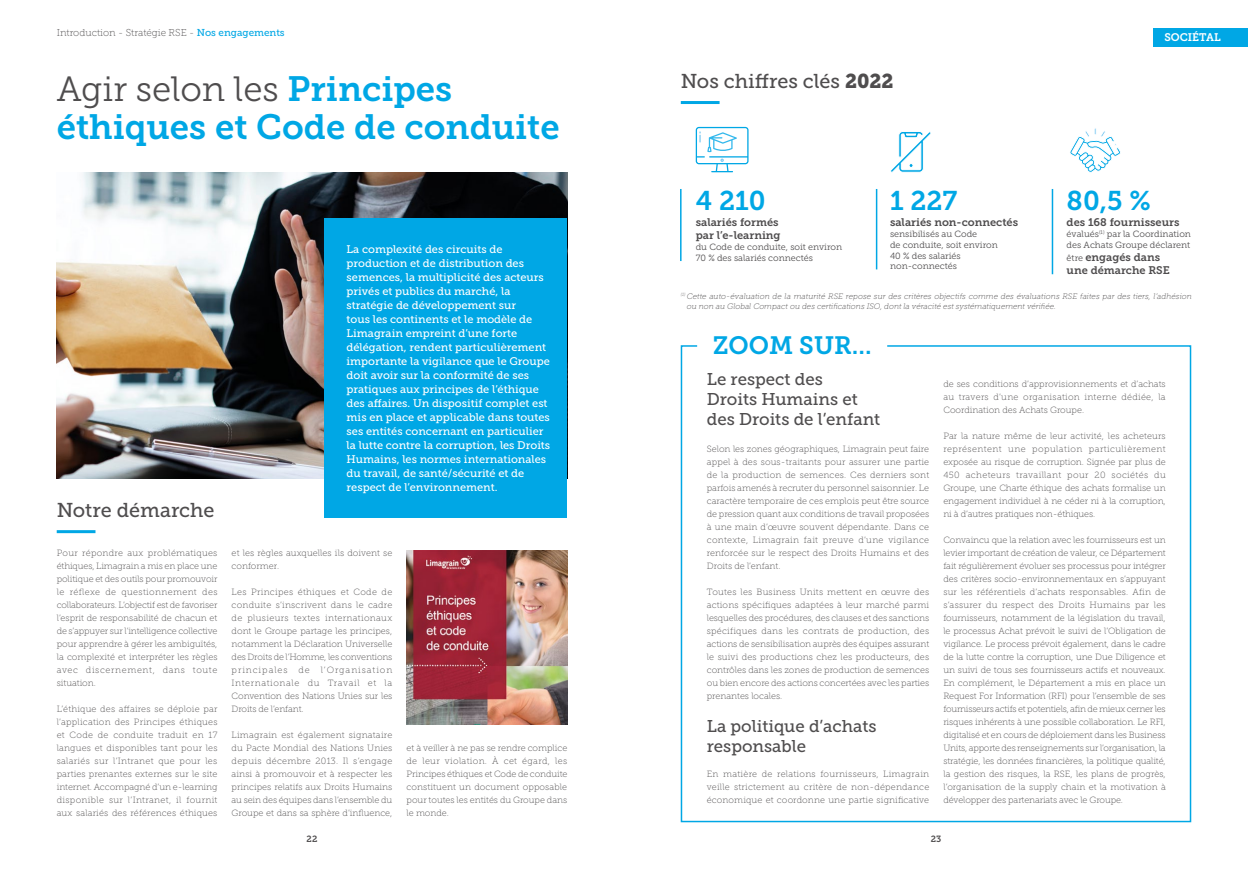
<style>
.page{position:relative;width:1248px;height:879px;background:#fff}
.page>*{position:absolute;margin:0;border:0;box-sizing:border-box;transform-origin:0 0}
.t1{font:35px "Museo Slab 700";color:#00a7e5}
.t2{font:35px "Museo Slab 300";color:#4f4d4e}
.t3{font:27px "Museo Slab 700";color:#00a7e5}
.t4{font:25px "Museo Slab 700";color:#00a7e5}
.t5{font:20px "Museo Slab 500";color:#4f4d4e}
.t6{font:17px/20px "Museo Slab 500";color:#4f4d4e}
.t7{font:11px/14px "Museo Slab 500";color:#fff}
.t8{font:11px/13.2px "Museo Slab 700";color:#4f4d4e}
.t9{font:11px "Museo Slab 700";color:#fff}
.t10{font:10px "Museo Slab 100";color:#4f4d4e}
.t11{font:9px/13px "Museo Slab 100";color:#4f4d4e;text-align:justify}
.t12{font:9px/10.8px "Museo Slab 300";color:#4f4d4e}
.t13{font:9px "Museo Slab 700";color:#4f4d4e}
.t14{font:italic 8px/10px "Museo Slab 100";color:#4f4d4e}
.s1{font-family:"Museo Slab 500";color:#00a7e5}
.s2{font-family:"Museo Slab 900"}
.s3{font-family:"Museo Slab 700";color:#00a7e5}
.s4{font-family:"Museo Slab 300";font-size:9px}
</style>
<div class="page">
<div style="left:1153px;top:28px;width:94px;height:18px;background:#00a7e5"></div>
<hr style="left:680px;top:101px;width:39px;height:3px;background:#00a7e5">
<svg style="left:680px;top:345px;width:511px;height:478px"></svg>
<hr style="left:680px;top:189px;width:1px;height:72px;background:#00a7e5">
<hr style="left:875px;top:189px;width:2px;height:80px;background:#00a7e5">
<hr style="left:1051px;top:189px;width:2px;height:85px;background:#00a7e5">
<img style="left:57px;top:172px;width:510px;height:306px">
<div style="left:324px;top:218px;width:243px;height:300px;background:#00a7e5"></div>
<hr style="left:57px;top:530px;width:38px;height:3px;background:#00a7e5">
<svg style="left:695px;top:127px;width:53px;height:45px"></svg>
<svg style="left:1070px;top:128px;width:50px;height:45px"></svg>
<svg style="left:890px;top:131px;width:41px;height:42px"></svg>
<img style="left:406px;top:551px;width:161px;height:174px">
<p class="t10" style="left:57px;top:27px;width:229px">Introduction - Stratégie RSE - <span class="s1">Nos engagements</span></p>
<p class="t9" style="left:1164px;top:31px;width:58px">SOCIÉTAL</p>
<h3 class="t5" style="left:680px;top:70px;width:214px">Nos chiffres clés <span class="s2">2022</span></h3>
<h1 class="t2" style="left:57px;top:70px;width:397px">Agir selon les <span class="s3">Principes</span></h1>
<h1 class="t1" style="left:57px;top:107px;width:504px">éthiques et Code de conduite</h1>
<h3 class="t5" style="left:57px;top:499px;width:159px">Notre démarche</h3>
<p class="t11" style="left:57px;top:546px;width:162px">Pour répondre aux problématiques éthiques, Limagrain a mis en place une politique et des outils pour promouvoir le réflexe de questionnement des collaborateurs. L’objectif est de favoriser l’esprit de responsabilité de chacun et de s’appuyer sur l’intelligence collective pour apprendre à gérer les ambiguïtés, la complexité et interpréter les règles avec discernement, dans toute situation.</p>
<p class="t11" style="left:57px;top:702px;width:162px">L’éthique des affaires se déploie par l’application des Principes éthiques et Code de conduite traduit en 17 langues et disponibles tant pour les salariés sur l’Intranet que pour les parties prenantes externes sur le site internet. Accompagné d’un e-learning disponible sur l’Intranet, il fournit aux salariés des références éthiques</p>
<p class="t7" style="left:346px;top:242px;width:205px">La complexité des circuits de production et de distribution des semences, la multiplicité des acteurs privés et publics du marché, la stratégie de développement sur<br>tous les continents et le modèle de Limagrain empreint d’une forte délégation, rendent particulièrement importante la vigilance que le Groupe doit avoir sur la conformité de ses pratiques aux principes de l’éthique des affaires. Un dispositif complet est mis en place et applicable dans toutes ses entités concernant en particulier la lutte contre la corruption, les Droits Humains, les normes internationales du travail, de santé/sécurité et de respect de l’environnement.</p>
<p class="t11" style="left:231px;top:546px;width:162px">et les règles auxquelles ils doivent se conformer.</p>
<p class="t11" style="left:231px;top:585px;width:162px">Les Principes éthiques et Code de conduite s’inscrivent dans le cadre de plusieurs textes internationaux dont le Groupe partage les principes, notamment la Déclaration Universelle des Droits de l’Homme, les conventions principales de l’Organisation Internationale du Travail et la Convention des Nations Unies sur les Droits de l’enfant.</p>
<p class="t11" style="left:231px;top:728px;width:162px">Limagrain est également signataire du Pacte Mondial des Nations Unies depuis décembre 2013. Il s’engage ainsi à promouvoir et à respecter les principes relatifs aux Droits Humains au sein des équipes dans l’ensemble du Groupe et dans sa sphère d’influence,</p>
<p class="t11" style="left:406px;top:741px;width:162px">et à veiller à ne pas se rendre complice de leur violation. À cet égard, les Principes éthiques et Code de conduite constituent un document opposable pour toutes les entités du Groupe dans le monde.</p>
<h2 class="t3" style="left:695px;top:185px;width:71px">4 210</h2>
<p class="t8" style="left:695px;top:216px;width:86px">salariés formés par l’e-learning</p>
<p class="t12" style="left:695px;top:242px;width:148px">du Code de conduite, soit environ<br>70 % des salariés connectés</p>
<h2 class="t3" style="left:890px;top:185px;width:69px">1 227</h2>
<p class="t8" style="left:890px;top:216px;width:130px">salariés non-connectés</p>
<p class="t12" style="left:890px;top:229px;width:109px">sensibilisés au Code<br>de conduite, soit environ<br>40 % des salariés non-connectés</p>
<h2 class="t3" style="left:1066px;top:185px;width:86px">80,5 %</h2>
<p class="t8" style="left:1066px;top:216px;width:114px">des 168 fournisseurs</p>
<p class="t12" style="left:1066px;top:229px;width:126px">évalués<sup>(1)</sup> par la Coordination des Achats Groupe déclarent</p>
<p class="t8" style="left:1066px;top:251px;width:105px"><span class="s4">être</span> engagés dans une démarche RSE</p>
<p class="t14" style="left:686px;top:291px;width:506px;text-indent:-6px"><sup>(1)</sup> Cette auto-évaluation de la maturité RSE repose sur des critères objectifs comme des évaluations RSE faites par des tiers, l’adhésion ou non au Global Compact ou des certifications ISO, dont la véracité est systématiquement vérifiée.</p>
<h3 class="t4" style="left:712px;top:332px;width:160px">ZOOM SUR...</h3>
<h3 class="t6" style="left:706px;top:370px;width:175px">Le respect des<br>Droits Humains et des Droits de l’enfant</h3>
<p class="t11" style="left:706px;top:442px;width:224px">Selon les zones géographiques, Limagrain peut faire appel à des sous-traitants pour assurer une partie de la production de semences. Ces derniers sont parfois amenés à recruter du personnel saisonnier. Le caractère temporaire de ces emplois peut être source de pression quant aux conditions de travail proposées à une main d’œuvre souvent dépendante. Dans ce contexte, Limagrain fait preuve d’une vigilance renforcée sur le respect des Droits Humains et des Droits de l’enfant.</p>
<p class="t11" style="left:706px;top:585px;width:224px">Toutes les Business Units mettent en œuvre des actions spécifiques adaptées à leur marché parmi lesquelles des procédures, des clauses et des sanctions spécifiques dans les contrats de production, des actions de sensibilisation auprès des équipes assurant le suivi des productions chez les producteurs, des contrôles dans les zones de production de semences ou bien encore des actions concertées avec les parties prenantes locales.</p>
<h3 class="t6" style="left:706px;top:716px;width:171px">La politique d’achats responsable</h3>
<p class="t11" style="left:706px;top:767px;width:224px">En matière de relations fournisseurs, Limagrain veille strictement au critère de non-dépendance économique et coordonne une partie significative</p>
<p class="t11" style="left:943px;top:377px;width:224px">de ses conditions d’approvisionnements et d’achats au travers d’une organisation interne dédiée, la Coordination des Achats Groupe.</p>
<p class="t11" style="left:943px;top:429px;width:224px">Par la nature même de leur activité, les acheteurs représentent une population particulièrement exposée au risque de corruption. Signée par plus de 450 acheteurs travaillant pour 20 sociétés du Groupe, une Charte éthique des achats formalise un engagement individuel à ne céder ni à la corruption, ni à d’autres pratiques non-éthiques.</p>
<p class="t11" style="left:943px;top:533px;width:224px">Convaincu que la relation avec les fournisseurs est un levier important de création de valeur, ce Département fait régulièrement évoluer ses processus pour intégrer des critères socio-environnementaux en s’appuyant sur les référentiels d’achats responsables. Afin de s’assurer du respect des Droits Humains par les fournisseurs, notamment de la législation du travail, le processus Achat prévoit le suivi de l’Obligation de vigilance. Le process prévoit également, dans le cadre de la lutte contre la corruption, une Due Diligence et un suivi de tous ses fournisseurs actifs et nouveaux.<br>En complément, le Département a mis en place un Request For Information (RFI) pour l’ensemble de ses fournisseurs actifs et potentiels, afin de mieux cerner les risques inhérents à une possible collaboration. Le RFI, digitalisé et en cours de déploiement dans les Business Units, apporte des renseignements sur l’organisation, la stratégie, les données financières, la politique qualité, la gestion des risques, la RSE, les plans de progrès, l’organisation de la supply chain et la motivation à développer des partenariats avec le Groupe.</p>
<p class="t13" style="left:306px;top:834px;width:12px">22</p>
<p class="t13" style="left:930px;top:834px;width:12px">23</p>
</div>
